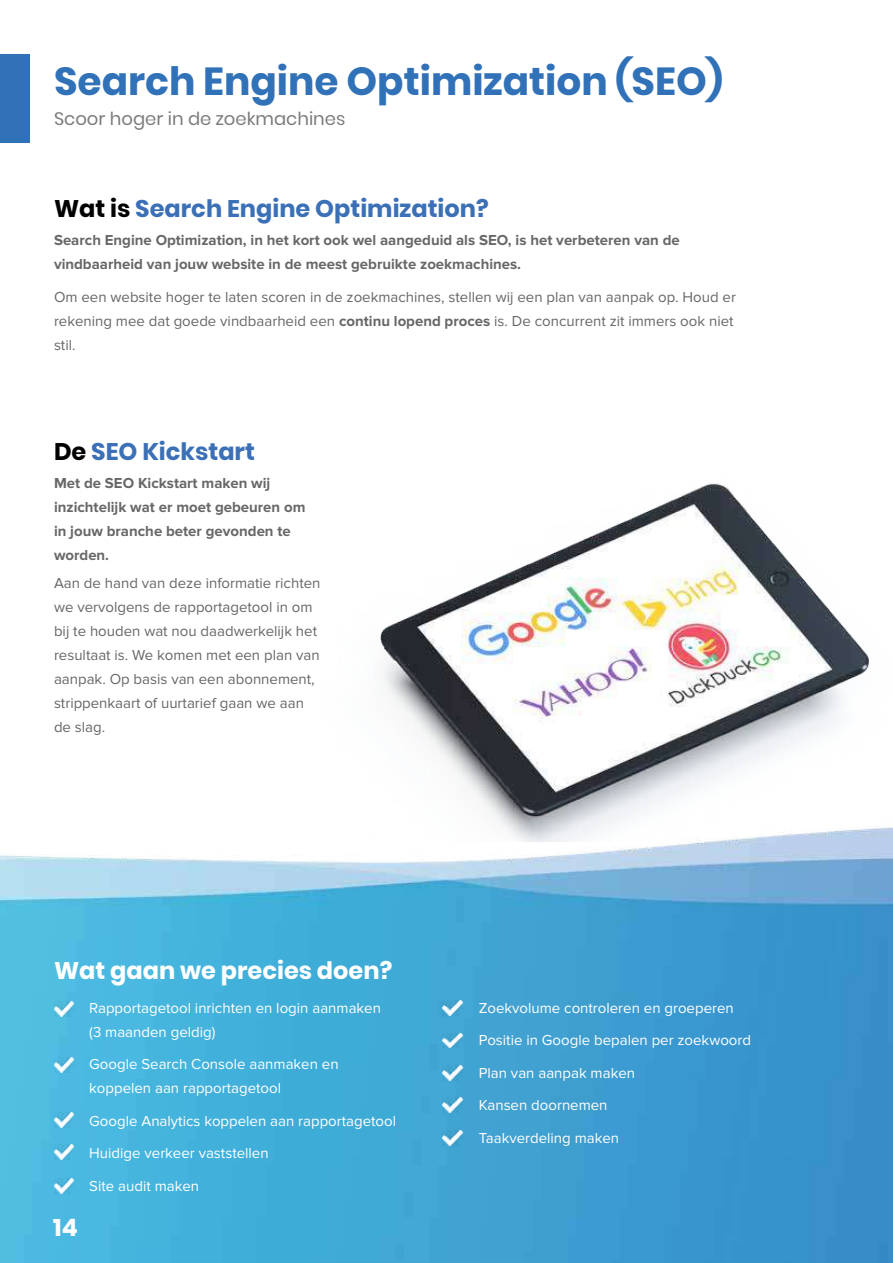
<style>
.page{position:relative;width:893px;height:1263px;background:#fff}
.page>*{position:absolute;margin:0;border:0;box-sizing:border-box;transform-origin:0 0}
.t1{font:700 39px "Poppins";color:#3171b8}
.t2{font:700 24px "Poppins";color:#3b70b7}
.t3{font:700 24px "Poppins";color:#fff}
.t4{font:18px "Poppins";color:#7b7c7d}
.t5{font:15px/24px "Proxima Nova";color:#666766}
.t6{font:15px/32.5px "Proxima Nova";color:#fff}
.t7{font:700 15px/24px "Proxima Nova";color:#666766}
.s1{color:#020203}
.s2{font-weight:700}
</style>
<div class="page">
<div style="left:0;top:54px;width:30px;height:89px;background:#3171b8"></div>
<img style="left:380px;top:483px;width:489px;height:337px">
<img style="left:0;top:820px;width:893px;height:443px">
<img style="left:54px;top:1001px;width:20px;height:15px">
<img style="left:54px;top:1058px;width:20px;height:14px">
<img style="left:54px;top:1113px;width:20px;height:14px">
<img style="left:54px;top:1144px;width:20px;height:15px">
<img style="left:54px;top:1178px;width:20px;height:15px">
<img style="left:443px;top:1001px;width:20px;height:14px">
<img style="left:443px;top:1033px;width:20px;height:15px">
<img style="left:443px;top:1065px;width:20px;height:15px">
<img style="left:443px;top:1098px;width:20px;height:15px">
<img style="left:443px;top:1130px;width:20px;height:15px">
<h1 class="t1" style="left:54px;top:59px;width:670px">Search Engine Optimization (SEO)</h1>
<p class="t4" style="left:54px;top:108px;width:293px">Scoor hoger in de zoekmachines</p>
<h2 class="t2" style="left:54px;top:195px;width:436px"><span class="s1">Wat is</span> Search Engine Optimization?</h2>
<p class="t7" style="left:54px;top:229px;width:627px">Search Engine Optimization, in het kort ook wel aangeduid als SEO, is het verbeteren van de vindbaarheid van jouw website in de meest gebruikte zoekmachines.</p>
<p class="t5" style="left:54px;top:285px;width:683px">Om een website hoger te laten scoren in de zoekmachines, stellen wij een plan van aanpak op. Houd er rekening mee dat goede vindbaarheid een <span class="s2">continu lopend proces</span> is. De concurrent zit immers ook niet stil.</p>
<h2 class="t2" style="left:54px;top:437px;width:202px"><span class="s1">De</span> SEO Kickstart</h2>
<p class="t7" style="left:54px;top:471px;width:253px">Met de SEO Kickstart maken wij inzichtelijk wat er moet gebeuren om in jouw branche beter gevonden te worden.</p>
<p class="t5" style="left:54px;top:572px;width:268px">Aan de hand van deze informatie richten we vervolgens de rapportagetool in om bij te houden wat nou daadwerkelijk het resultaat is. We komen met een plan van aanpak. Op basis van een abonnement, strippenkaart of uurtarief gaan we aan de slag.</p>
<h2 class="t3" style="left:54px;top:956px;width:340px">Wat gaan we precies doen?</h2>
<h2 class="t3" style="left:53px;top:1213px;width:26px">14</h2>
<p class="t6" style="left:89px;top:996px;width:293px;line-height:24px">Rapportagetool inrichten en login aanmaken (3 maanden geldig)</p>
<p class="t6" style="left:89px;top:1053px;width:251px;line-height:24px">Google Search Console aanmaken en koppelen aan rapportagetool</p>
<p class="t6" style="left:89px;top:1105px;width:308px">Google Analytics koppelen aan rapportagetool<br>Huidige verkeer vaststellen<br>Site audit maken</p>
<p class="t6" style="left:479px;top:992px;width:274px">Zoekvolume controleren en groeperen<br>Positie in Google bepalen per zoekwoord<br>Plan van aanpak maken<br>Kansen doornemen<br>Taakverdeling maken</p>
</div>
